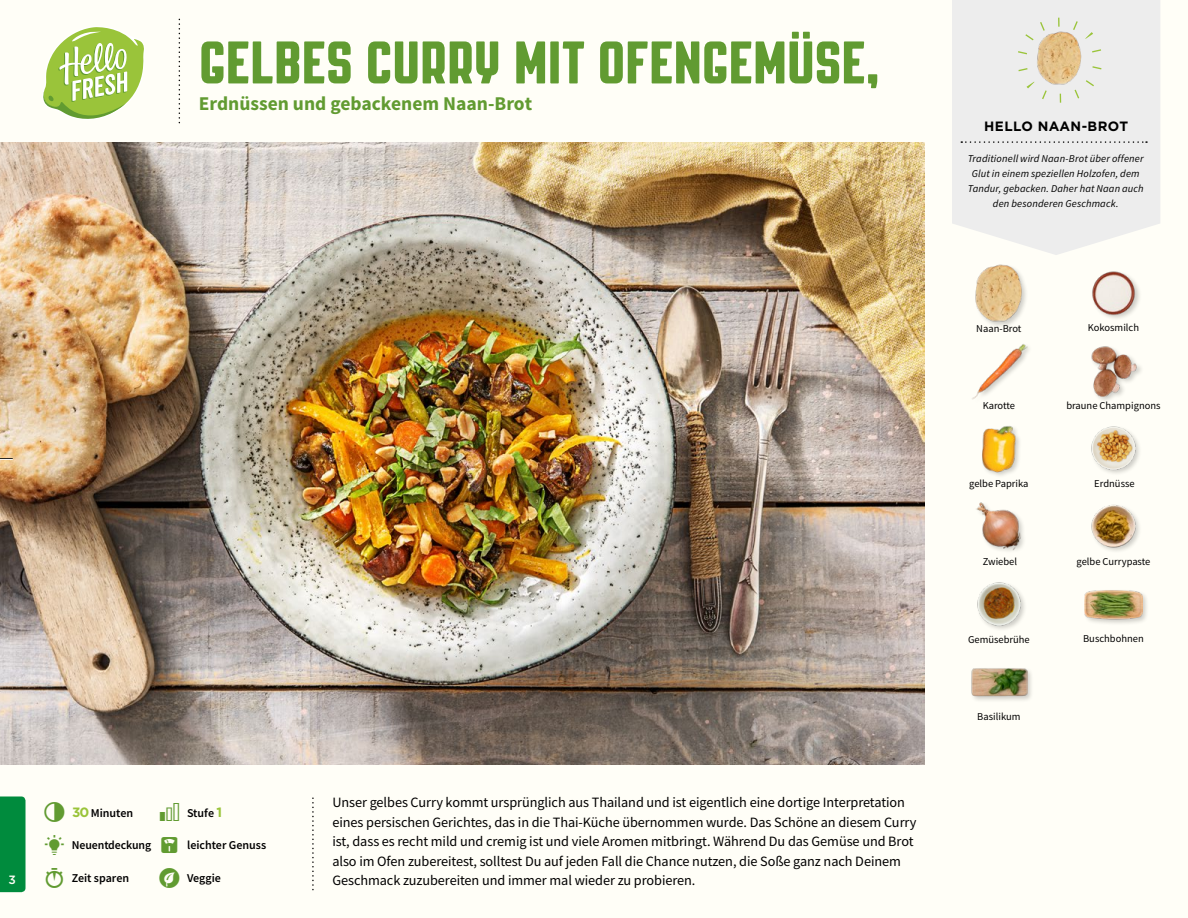
<style>
.page{position:relative;width:1188px;height:918px;background:#fffef7}
.page>*{position:absolute;margin:0;border:0;box-sizing:border-box;transform-origin:0 0}
.t1{font:60px "PAG Revolucion";letter-spacing:-.005em;color:#619b31}
.t2{font:700 19.5px "Source Sans Pro";color:#619b31}
.t3{font:14.25px/19.5px "Source Sans Pro";letter-spacing:-.005em;color:#000}
.t4{font:700 13.5px "Gotham";letter-spacing:.03em;color:#000}
.t5{font:600 12px "Source Sans Pro";color:#000}
.t6{font:500 12px "Gotham";color:#fffef7}
.t7{font:italic 10.5px/14.7px "Source Sans Pro";letter-spacing:.015em;color:#000;text-align:center}
.t8{font:10.5px "Source Sans Pro";color:#000}
.s1{font-family:"Gotham";font-weight:700;font-size:13.5px;color:#9ac43a}
</style>
<div class="page">
<svg style="left:43px;top:27px;width:101px;height:92px"></svg>
<div style="left:952px;top:0;width:208px;height:255px;background:#ededed"></div>
<svg style="left:961px;top:141px;width:186px;height:2px"></svg>
<img style="left:1033px;top:31px;width:54px;height:54px">
<div style="left:1017px;top:18px;width:85px;height:85px;border:9px dashed #9ac43a;border-radius:50%"></div>
<div style="left:0;top:796px;width:26px;height:96px;background:#008b3d"></div>
<div style="left:970px;top:666px;width:64px;height:37px;background:#000;opacity:.2"></div>
<img style="left:970px;top:666px;width:58px;height:37px">
<div style="left:1083px;top:588px;width:66px;height:38px;background:#000;opacity:.2"></div>
<img style="left:1085px;top:588px;width:57px;height:38px">
<img style="left:977px;top:582px;width:48px;height:47px">
<img style="left:976px;top:502px;width:48px;height:49px">
<img style="left:1091px;top:504px;width:49px;height:47px">
<img style="left:1091px;top:426px;width:49px;height:48px">
<img style="left:982px;top:426px;width:38px;height:50px">
<img style="left:972px;top:344px;width:55px;height:55px">
<img style="left:1091px;top:346px;width:50px;height:53px">
<img style="left:1092px;top:271px;width:48px;height:48px">
<div style="left:974px;top:264px;width:55px;height:64px;background:#000;opacity:.2"></div>
<img style="left:974px;top:265px;width:53px;height:57px">
<img style="left:0;top:142px;width:925px;height:623px">
<svg style="left:0;top:458px;width:13px;height:2px"></svg>
<h1 class="t1" style="left:199px;top:30px;width:682px">GELBES CURRY MIT OFENGEMÜSE,</h1>
<h2 class="t2" style="left:199px;top:91px;width:335px">Erdnüssen und gebackenem Naan-Brot</h2>
<p class="t5" style="left:72px;top:805px;width:62px"><span class="s1">30</span> Minuten</p>
<p class="t5" style="left:187px;top:805px;width:37px">Stufe <span class="s1">1</span></p>
<p class="t3" style="left:332px;top:793px;width:586px">Unser gelbes Curry kommt ursprünglich aus Thailand und ist eigentlich eine dortige Interpretation eines persischen Gerichtes, das in die Thai-Küche übernommen wurde. Das Schöne an diesem Curry ist, dass es recht mild und cremig ist und viele Aromen mitbringt. Während Du das Gemüse und Brot also im Ofen zubereitest, solltest Du auf jeden Fall die Chance nutzen, die Soße ganz nach Deinem Geschmack zuzubereiten und immer mal wieder zu probieren.</p>
<p class="t5" style="left:72px;top:837px;width:81px">Neuentdeckung</p>
<p class="t5" style="left:187px;top:837px;width:81px">leichter Genuss</p>
<p class="t6" style="left:9px;top:872px;width:6px">1</p>
<p class="t5" style="left:72px;top:870px;width:59px">Zeit sparen</p>
<p class="t5" style="left:187px;top:870px;width:35px">Veggie</p>
<p class="t6" style="left:9px;top:872px;width:9px">3</p>
<p class="t4" style="left:984px;top:117px;width:145px">HELLO NAAN-BROT</p>
<p class="t7" style="left:968px;top:151px;width:178px">Traditionell wird Naan-Brot über offener Glut in einem speziellen Holzofen, dem Tandur, gebacken. Daher hat Naan auch den besonderen Geschmack.</p>
<p class="t8" style="left:976px;top:322px;width:47px">Naan-Brot</p>
<p class="t8" style="left:1088px;top:321px;width:53px">Kokosmilch</p>
<p class="t8" style="left:983px;top:399px;width:34px">Karotte</p>
<p class="t8" style="left:1066px;top:399px;width:96px">braune Champignons</p>
<p class="t8" style="left:969px;top:477px;width:61px">gelbe Paprika</p>
<p class="t8" style="left:1094px;top:477px;width:42px">Erdnüsse</p>
<p class="t8" style="left:983px;top:555px;width:36px">Zwiebel</p>
<p class="t8" style="left:1077px;top:555px;width:75px">gelbe Currypaste</p>
<p class="t8" style="left:968px;top:633px;width:63px">Gemüsebrühe</p>
<p class="t8" style="left:1083px;top:632px;width:62px">Buschbohnen</p>
<p class="t8" style="left:977px;top:710px;width:45px">Basilikum</p>
</div>
